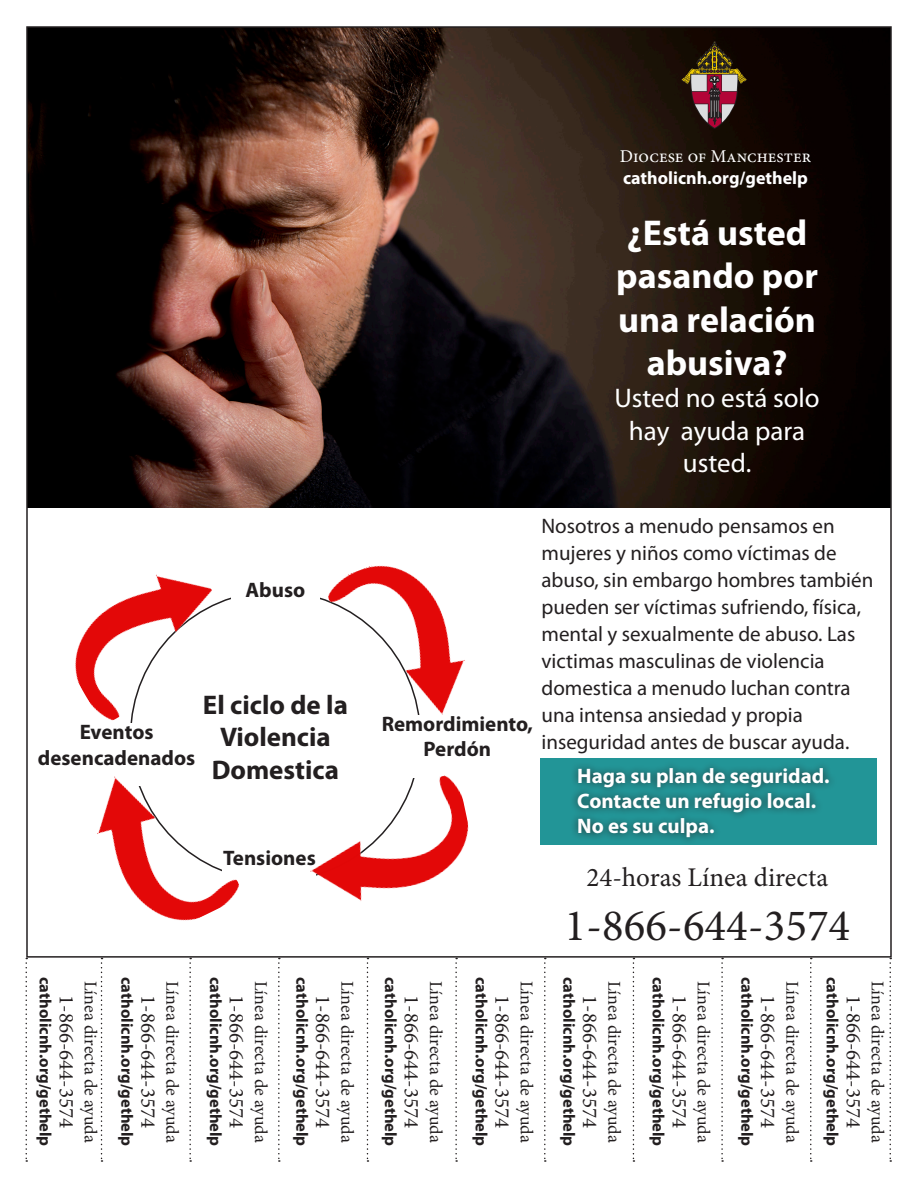
<style>
.page{position:relative;width:918px;height:1188px;background:#fff}
.page>*{position:absolute;margin:0;border:0;box-sizing:border-box;transform-origin:0 0}
.t1{font:45px "Minion Pro";color:#231f20}
.t2{font:700 36px/43.2px "Myriad Pro";color:#fff;text-align:center}
.t3{font:27px/32.4px "Myriad Pro";color:#fff;text-align:center}
.t4{font:700 27px "Myriad Pro";color:#231f20}
.t5{font:27px "Minion Pro";color:#231f20}
.t6{font:21px/27px "Myriad Pro";color:#231f20}
.t7{font:21px "Minion Pro";color:#231f20}
.t8{font:700 21px "Myriad Pro";color:#fff}
.t9{font:700 21px/25.2px "Myriad Pro";color:#231f20;text-align:center}
.t10{font:18px "Minion Pro";color:#231f20}
.t11{font:700 18px "Myriad Pro";color:#fff}
.t12{font:18px "Minion Pro";color:#fff}
.t13{font:700 16.5px "Myriad Pro";color:#231f20}
</style>
<div class="page">
<img style="left:29px;top:29px;width:860px;height:479px">
<div style="left:540px;top:758px;width:337px;height:87px;background:#229597"></div>
<div style="left:570px;top:760px;width:267px;height:85px;background:#231f20;opacity:.75"></div>
<svg style="left:101px;top:958px;width:2px;height:204px"></svg>
<svg style="left:26px;top:958px;width:1px;height:204px"></svg>
<svg style="left:189px;top:958px;width:2px;height:204px"></svg>
<svg style="left:278px;top:958px;width:2px;height:204px"></svg>
<svg style="left:367px;top:958px;width:1px;height:204px"></svg>
<svg style="left:455px;top:958px;width:2px;height:204px"></svg>
<svg style="left:544px;top:958px;width:2px;height:204px"></svg>
<svg style="left:633px;top:958px;width:1px;height:204px"></svg>
<svg style="left:721px;top:958px;width:2px;height:204px"></svg>
<svg style="left:810px;top:958px;width:2px;height:204px"></svg>
<svg style="left:890px;top:958px;width:1px;height:204px"></svg>
<svg style="left:681px;top:41px;width:66px;height:88px;background:#52362d"></svg>
<img style="left:323px;top:565px;width:142px;height:150px">
<img style="left:310px;top:775px;width:159px;height:126px">
<img style="left:97px;top:776px;width:142px;height:145px">
<img style="left:75px;top:574px;width:156px;height:149px">
<p class="t12" style="left:620px;top:144px;width:193px">Diocese of Manchester</p>
<p class="t11" style="left:623px;top:166px;width:186px">catholicnh.org/gethelp</p>
<p class="t9" style="left:246px;top:576px;width:61px">Abuso</p>
<p class="t9" style="left:80px;top:719px;width:75px">Eventos</p>
<p class="t9" style="left:38px;top:744px;width:159px">desencadenados</p>
<p class="t4" style="left:203px;top:687px;width:147px">El ciclo de la</p>
<p class="t4" style="left:220px;top:719px;width:112px">Violencia</p>
<p class="t4" style="left:212px;top:752px;width:129px">Domestica</p>
<p class="t9" style="left:223px;top:844px;width:94px">Tensiones</p>
<p class="t2" style="left:616px;top:210px;width:203px">¿Está usted pasando por una relación abusiva?</p>
<p class="t3" style="left:614px;top:381px;width:207px">Usted no está solo hay ayuda para usted.</p>
<p class="t9" style="left:382px;top:710px;width:153px">Remordimiento,<br>Perdón</p>
<p class="t6" style="left:542px;top:512px;width:333px">Nosotros a menudo pensamos en mujeres y niños como víctimas de abuso, sin embargo hombres también pueden ser víctimas sufriendo, física, mental y sexualmente de abuso. Las victimas masculinas de violencia domestica a menudo luchan contra una intensa ansiedad y propia inseguridad antes de buscar ayuda.</p>
<p class="t8" style="left:577px;top:762px;width:254px">Haga su plan de seguridad.</p>
<p class="t8" style="left:577px;top:787px;width:241px">Contacte un refugio local.</p>
<p class="t8" style="left:577px;top:813px;width:139px">No es su culpa.</p>
<p class="t5" style="left:586px;top:859px;width:243px">24-horas Línea directa</p>
<p class="t1" style="left:565px;top:895px;width:287px">1-866-644-3574</p>
<p class="t13" style="left:56px;top:977px;width:171px;rotate:90deg">catholicnh.org/gethelp</p>
<p class="t10" style="left:103px;top:981px;width:164px;rotate:90deg">Línea directa de ayuda</p>
<p class="t13" style="left:138px;top:977px;width:171px;rotate:90deg">catholicnh.org/gethelp</p>
<p class="t10" style="left:184px;top:981px;width:164px;rotate:90deg">Línea directa de ayuda</p>
<p class="t13" style="left:226px;top:977px;width:171px;rotate:90deg">catholicnh.org/gethelp</p>
<p class="t10" style="left:273px;top:981px;width:164px;rotate:90deg">Línea directa de ayuda</p>
<p class="t13" style="left:313px;top:977px;width:171px;rotate:90deg">catholicnh.org/gethelp</p>
<p class="t10" style="left:359px;top:981px;width:164px;rotate:90deg">Línea directa de ayuda</p>
<p class="t13" style="left:401px;top:977px;width:171px;rotate:90deg">catholicnh.org/gethelp</p>
<p class="t10" style="left:448px;top:981px;width:164px;rotate:90deg">Línea directa de ayuda</p>
<p class="t13" style="left:492px;top:977px;width:171px;rotate:90deg">catholicnh.org/gethelp</p>
<p class="t10" style="left:539px;top:981px;width:164px;rotate:90deg">Línea directa de ayuda</p>
<p class="t13" style="left:580px;top:977px;width:171px;rotate:90deg">catholicnh.org/gethelp</p>
<p class="t10" style="left:626px;top:981px;width:164px;rotate:90deg">Línea directa de ayuda</p>
<p class="t13" style="left:669px;top:977px;width:171px;rotate:90deg">catholicnh.org/gethelp</p>
<p class="t10" style="left:716px;top:981px;width:164px;rotate:90deg">Línea directa de ayuda</p>
<p class="t13" style="left:758px;top:977px;width:171px;rotate:90deg">catholicnh.org/gethelp</p>
<p class="t10" style="left:804px;top:981px;width:164px;rotate:90deg">Línea directa de ayuda</p>
<p class="t13" style="left:843px;top:977px;width:171px;rotate:90deg">catholicnh.org/gethelp</p>
<p class="t10" style="left:890px;top:981px;width:164px;rotate:90deg">Línea directa de ayuda</p>
<p class="t7" style="left:80px;top:995px;width:135px;rotate:90deg">1-866-644-3574</p>
<p class="t7" style="left:162px;top:995px;width:135px;rotate:90deg">1-866-644-3574</p>
<p class="t7" style="left:251px;top:995px;width:135px;rotate:90deg">1-866-644-3574</p>
<p class="t7" style="left:337px;top:995px;width:135px;rotate:90deg">1-866-644-3574</p>
<p class="t7" style="left:426px;top:995px;width:135px;rotate:90deg">1-866-644-3574</p>
<p class="t7" style="left:516px;top:995px;width:135px;rotate:90deg">1-866-644-3574</p>
<p class="t7" style="left:604px;top:995px;width:135px;rotate:90deg">1-866-644-3574</p>
<p class="t7" style="left:693px;top:995px;width:135px;rotate:90deg">1-866-644-3574</p>
<p class="t7" style="left:782px;top:995px;width:135px;rotate:90deg">1-866-644-3574</p>
<p class="t7" style="left:867px;top:995px;width:135px;rotate:90deg">1-866-644-3574</p>
</div>
